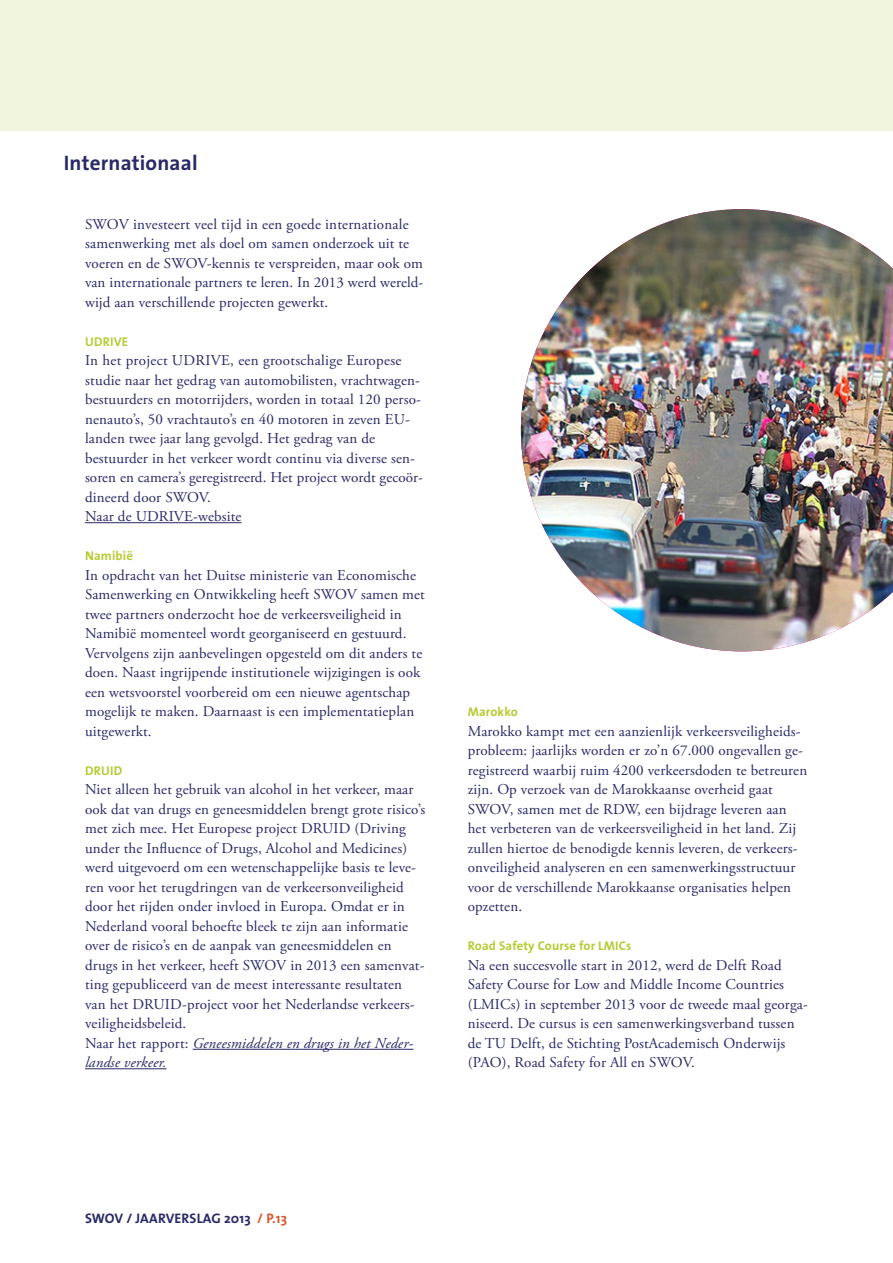
<style>
.page{position:relative;width:893px;height:1263px;background:#fff}
.page>*{position:absolute;margin:0;border:0;box-sizing:border-box;transform-origin:0 0}
.t1{font:700 21px "The Sans";letter-spacing:.01em;color:#272a66}
.t2{font:15px/19.5px "Adobe Garamond Pro";letter-spacing:.01em;color:#272a66}
.t3{font:700 13.8px "The Sans";letter-spacing:.01em;color:#272a66}
.t4{font:700 12.75px "The Sans";letter-spacing:.01em;color:#b8ca34}
.s1{font-style:italic}
.s2{color:#d8572c}
</style>
<div class="page">
<div style="left:0;top:0;width:893px;height:131px;background:#f1f4dd"></div>
<hr style="left:85px;top:522px;width:156px;height:1px;background:#272a66">
<hr style="left:193px;top:1049px;width:220px;height:1px;background:#272a66">
<hr style="left:85px;top:1068px;width:82px;height:1px;background:#272a66">
<img style="left:521px;top:209px;width:372px;height:442px">
<h1 class="t1" style="left:64px;top:145px;width:135px">Internationaal</h1>
<p class="t2" style="left:85px;top:215px;width:339px">SWOV investeert veel tijd in een goede internationale samenwerking met als doel om samen onderzoek uit te voeren en de SWOV-kennis te verspreiden, maar ook om van internationale partners te leren. In 2013 werd wereld&shy;wijd aan verschillende projecten gewerkt.</p>
<p class="t4" style="left:85px;top:331px;width:45px">UDRIVE</p>
<p class="t2" style="left:85px;top:351px;width:339px">In het project UDRIVE, een grootschalige Europese studie naar het gedrag van automobilisten, vrachtwagen&shy;bestuurders en motorrijders, worden in totaal 120 perso&shy;nenauto’s, 50 vrachtauto’s en 40 motoren in zeven EU&shy;landen twee jaar lang gevolgd. Het gedrag van de bestuurder in het verkeer wordt continu via diverse sen&shy;soren en camera’s geregistreerd. Het project wordt gecoör&shy;dineerd door SWOV.<br>Naar de UDRIVE-website</p>
<p class="t4" style="left:85px;top:545px;width:49px">Namibië</p>
<p class="t2" style="left:85px;top:566px;width:341px">In opdracht van het Duitse ministerie van Economische Samenwerking en Ontwikkeling heeft SWOV samen met twee partners onderzocht hoe de verkeersveiligheid in Namibië momenteel wordt georganiseerd en gestuurd.<br>Vervolgens zijn aanbevelingen opgesteld om dit anders te doen. Naast ingrijpende institutionele wijzigingen is ook een wetsvoorstel voorbereid om een nieuwe agentschap mogelijk te maken. Daarnaast is een implementatieplan uitgewerkt.</p>
<p class="t4" style="left:85px;top:760px;width:39px">DRUID</p>
<p class="t2" style="left:85px;top:780px;width:342px">Niet alleen het gebruik van alcohol in het verkeer, maar ook dat van drugs en geneesmiddelen brengt grote risico’s met zich mee. Het Europese project DRUID (Driving under the Influence of Drugs, Alcohol and Medicines) werd uitgevoerd om een wetenschappelijke basis te leve&shy;ren voor het terugdringen van de verkeersonveiligheid door het rijden onder invloed in Europa. Omdat er in Nederland vooral behoefte bleek te zijn aan informatie over de risico’s en de aanpak van geneesmiddelen en drugs in het verkeer, heeft SWOV in 2013 een samenvat&shy;ting gepubliceerd van de meest interessante resultaten van het DRUID-project voor het Nederlandse verkeers&shy;veiligheidsbeleid.<br>Naar het rapport: <span class="s1">Geneesmiddelen en drugs in het Neder&shy;landse verkeer.</span></p>
<p class="t4" style="left:468px;top:701px;width:52px">Marokko</p>
<p class="t2" style="left:468px;top:722px;width:341px">Marokko kampt met een aanzienlijk verkeersveiligheids&shy;probleem: jaarlijks worden er zo’n 67.000 ongevallen ge&shy;registreerd waarbij ruim 4200 verkeersdoden te betreuren zijn. Op verzoek van de Marokkaanse overheid gaat SWOV, samen met de RDW, een bijdrage leveren aan het verbeteren van de verkeersveiligheid in het land. Zij zullen hiertoe de benodigde kennis leveren, de verkeers&shy;onveiligheid analyseren en een samenwerkingsstructuur voor de verschillende Marokkaanse organisaties helpen opzetten.</p>
<p class="t4" style="left:468px;top:935px;width:165px">Road Safety Course for LMICs</p>
<p class="t2" style="left:468px;top:956px;width:342px">Na een succesvolle start in 2012, werd de Delft Road Safety Course for Low and Middle Income Countries (LMICs) in september 2013 voor de tweede maal georga&shy;niseerd. De cursus is een samenwerkingsverband tussen de TU Delft, de Stichting PostAcademisch Onderwijs (PAO), Road Safety for All en SWOV.</p>
<p class="t3" style="left:85px;top:1207px;width:204px">SWOV / JAARVERSLAG 2013 <span class="s2">/ P.13</span></p>
</div>
